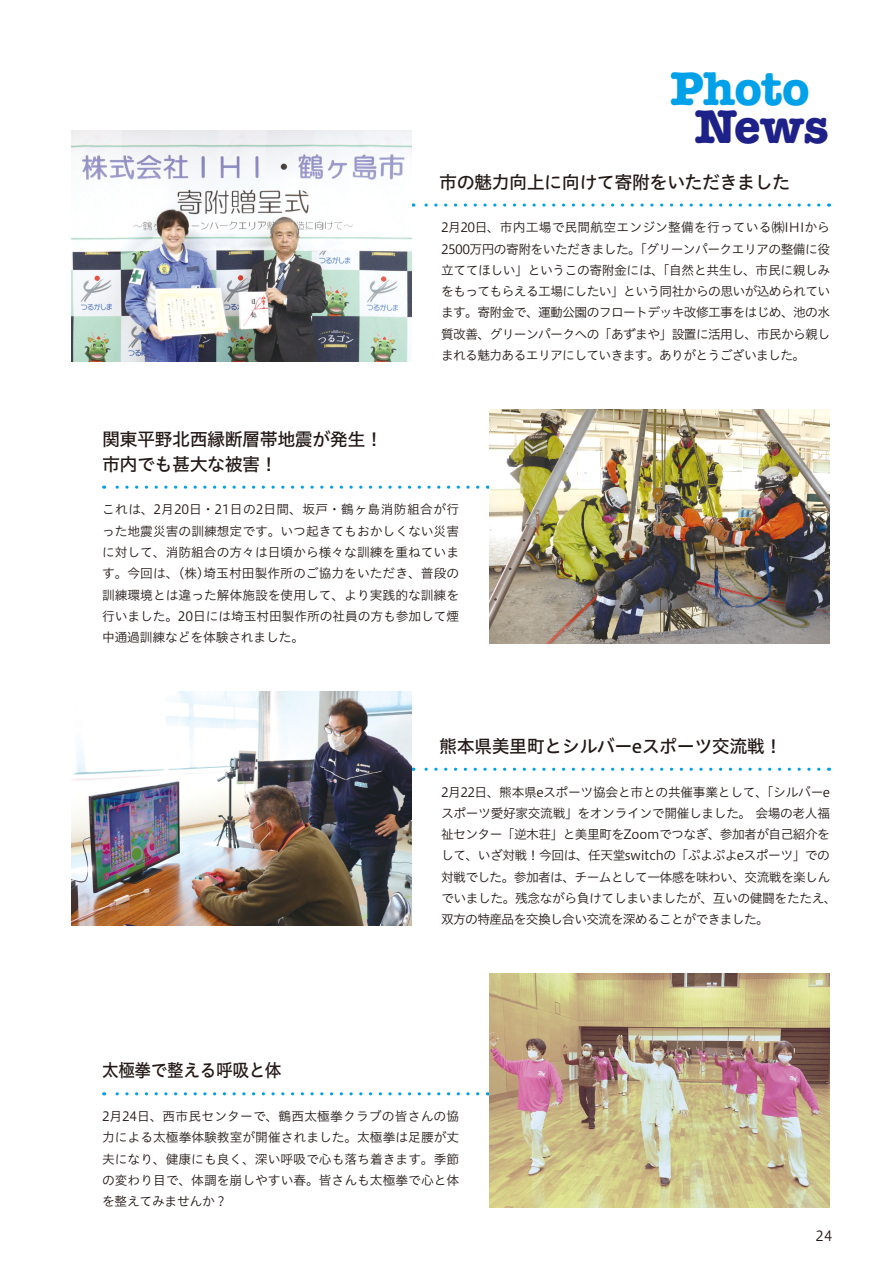
<style>
.page{position:relative;width:893px;height:1263px;background:#fff}
.page>*{position:absolute;margin:0;border:0;box-sizing:border-box;transform-origin:0 0}
.t1{font:700 48.75px/38.4px "American Typewriter";letter-spacing:-.01em;color:#00a1e9;text-align:center}
.t2{font:18px/24.5px "Hiragino UD Sans Std W5";letter-spacing:-.03em;color:#231916}
.t3{font:18px "Hiragino UD Sans Std W5";letter-spacing:-.03em;color:#231916;scale:.92 1}
.t4{font:13.8px "Hiragino UD Sans Std W3";color:#231916}
.t5{font:12.75px/21.3px "Hiragino UD Sans Std W3";letter-spacing:-.03em;color:#231916;text-align:justify}
.s1{color:#1e2188}
</style>
<div class="page">
<svg style="left:104px;top:486px;width:374px;height:3px"></svg>
<img style="left:489px;top:410px;width:340px;height:233px">
<svg style="left:413px;top:203px;width:406px;height:4px"></svg>
<svg style="left:413px;top:768px;width:406px;height:3px"></svg>
<img style="left:71px;top:130px;width:340px;height:231px">
<svg style="left:104px;top:1092px;width:374px;height:3px"></svg>
<img style="left:71px;top:692px;width:340px;height:234px">
<img style="left:489px;top:974px;width:340px;height:234px">
<p class="t1" style="left:670px;top:67px;width:160px">Photo<br><span class="s1">News</span></p>
<p class="t2" style="left:439px;top:169px;width:353px">市の魅力向上に向けて寄附をいただきました</p>
<p class="t2" style="left:102px;top:426px;width:283px">関東平野北西縁断層帯地震が発生！市内でも甚大な被害！</p>
<p class="t5" style="left:441px;top:216px;width:391px">2月20日、市内工場で民間航空エンジン整備を行っている㈱IHIから2500万円の寄附をいただきました。「グリーンパークエリアの整備に役立ててほしい」というこの寄附金には、「自然と共生し、市民に親しみをもってもらえる工場にしたい」という同社からの思いが込められています。寄附金で、運動公園のフロートデッキ改修工事をはじめ、池の水質改善、グリーンパークへの「あずまや」設置に活用し、市民から親しまれる魅力あるエリアにしていきます。ありがとうございました。</p>
<p class="t5" style="left:102px;top:498px;width:359px">これは、2月20日・21日の2日間、坂戸・鶴ヶ島消防組合が行った地震災害の訓練想定です。いつ起きてもおかしくない災害に対して、消防組合の方々は日頃から様々な訓練を重ねています。今回は、(株)埼玉村田製作所のご協力をいただき、普段の訓練環境とは違った解体施設を使用して、より実践的な訓練を行いました。20日には埼玉村田製作所の社員の方も参加して煙中通過訓練などを体験されました。</p>
<p class="t2" style="left:439px;top:733px;width:345px">熊本県美里町とシルバーeスポーツ交流戦！</p>
<p class="t3" style="left:102px;top:1057px;width:197px">太極拳で整える呼吸と体</p>
<p class="t5" style="left:441px;top:780px;width:397px;text-align:left">2月22日、熊本県eスポーツ協会と市との共催事業として、「シルバーeスポーツ愛好家交流戦」をオンラインで開催しました。 会場の老人福祉センター「逆木荘」と美里町をZoomでつなぎ、参加者が自己紹介をして、いざ対戦！今回は、任天堂switchの「ぷよぷよeスポーツ」での対戦でした。参加者は、チームとして一体感を味わい、交流戦を楽しんでいました。残念ながら負けてしまいましたが、互いの健闘をたたえ、双方の特産品を交換し合い交流を深めることができました。　</p>
<p class="t5" style="left:102px;top:1105px;width:359px">2月24日、西市民センターで、鶴西太極拳クラブの皆さんの協力による太極拳体験教室が開催されました。太極拳は足腰が丈夫になり、健康にも良く、深い呼吸で心も落ち着きます。季節の変わり目で、体調を崩しやすい春。皆さんも太極拳で心と体を整えてみませんか？</p>
<p class="t4" style="left:816px;top:1225px;width:18px">24</p>
</div>
